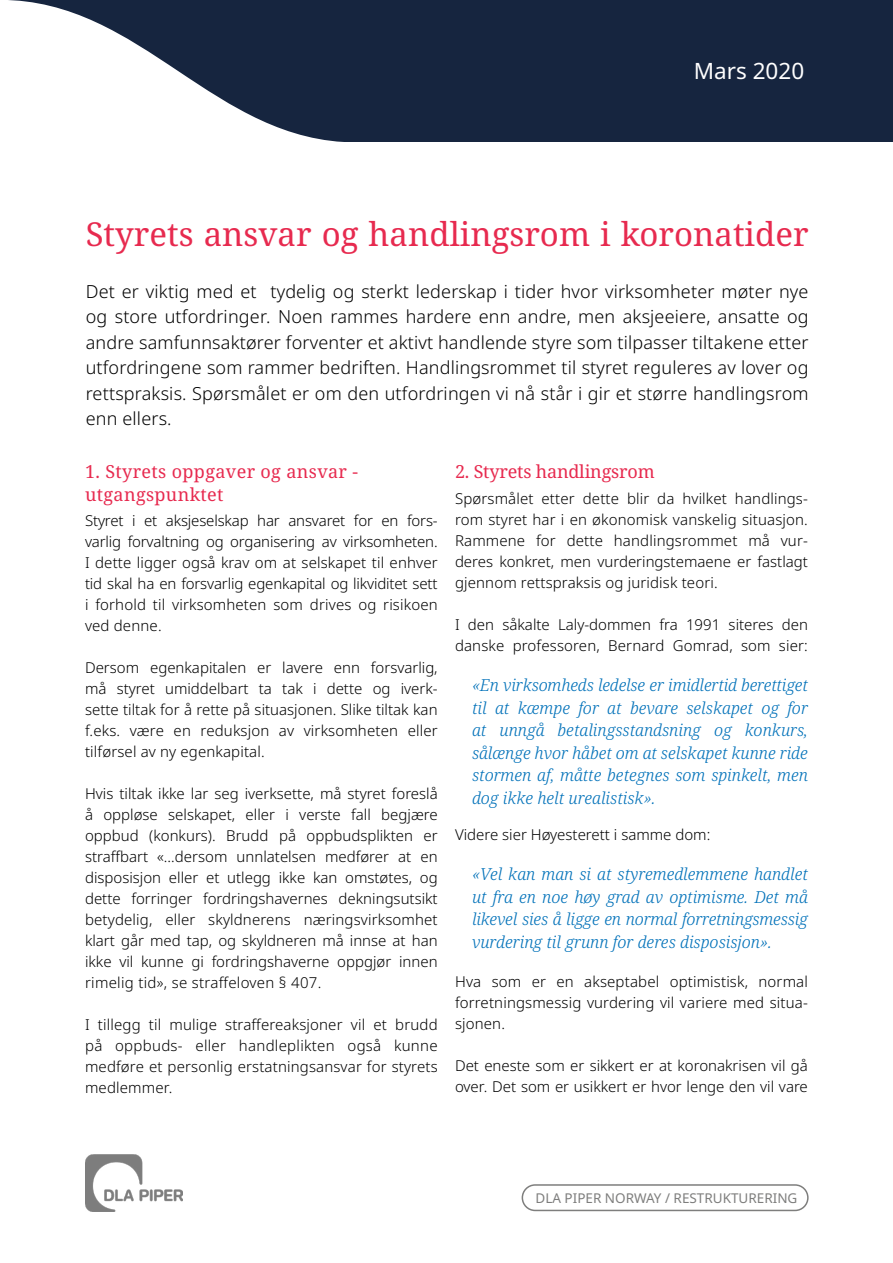
<style>
.page{position:relative;width:893px;height:1263px;background:#fff}
.page>*{position:absolute;margin:0;border:0;box-sizing:border-box;transform-origin:0 0}
.t1{font:33px "Noto Serif";color:#e72a4f}
.t2{font:22.5px "Noto Sans";color:#fff}
.t3{font:300 18px/25.5px "Noto Sans";letter-spacing:.01em;color:#000;text-align:justify}
.t4{font:18px/22.5px "Noto Serif";letter-spacing:.02em;color:#e72a4f}
.t5{font:18px "Noto Serif";letter-spacing:-.01em;color:#e72a4f}
.t6{font:italic 300 16.5px/22.5px "Noto Serif";color:#0071b9;text-align:justify}
.t7{font:300 15px/21px "Noto Sans";letter-spacing:.01em;color:#000;text-align:justify}
.t8{font:13.5px "Noto Sans";color:#7e7e7d}
</style>
<div class="page">
<img style="left:85px;top:1154px;width:98px;height:57px">
<div style="left:0;top:0;width:893px;height:141px;background:#16253f"></div>
<svg style="left:0;top:0;width:357px;height:142px"></svg>
<div style="left:522px;top:1184px;width:287px;height:27px;border:2px solid #7e7e7d;border-radius:13px"></div>
<h2 class="t2" style="left:694px;top:55px;width:112px">Mars 2020</h2>
<h1 class="t1" style="left:86px;top:211px;width:724px">Styrets ansvar og handlingsrom i koronatider</h1>
<p class="t3" style="left:86px;top:279px;width:724px">Det er viktig med et tydelig og sterkt lederskap i tider hvor virksomheter møter nye og store utfordringer. Noen rammes hardere enn andre, men aksjeeiere, ansatte og andre samfunnsaktører forventer et aktivt handlende styre som tilpasser tiltakene etter utfordringene som rammer bedriften. Handlingsrommet til styret reguleres av lover og rettspraksis. Spørsmålet er om den utfordringen vi nå står i gir et større handlingsrom enn ellers.</p>
<p class="t4" style="left:85px;top:461px;width:275px">1. Styrets oppgaver og ansvar - utgangspunktet</p>
<p class="t7" style="left:85px;top:511px;width:354px">Styret i et aksjeselskap har ansvaret for en fors&shy;varlig forvaltning og organisering av virksomheten.<br>I dette ligger også krav om at selskapet til enhver tid skal ha en forsvarlig egenkapital og likviditet sett i forhold til virksomheten som drives og risikoen ved denne.</p>
<p class="t7" style="left:85px;top:658px;width:354px">Dersom egenkapitalen er lavere enn forsvarlig, må styret umiddelbart ta tak i dette og iverk&shy;sette tiltak for å rette på situasjonen. Slike tiltak kan f.eks. være en reduksjon av virksomheten eller tilførsel av ny egenkapital.</p>
<p class="t7" style="left:85px;top:784px;width:354px">Hvis tiltak ikke lar seg iverksette, må styret foreslå å oppløse selskapet, eller i verste fall begjære oppbud (konkurs). Brudd på oppbudsplikten er straffbart «…dersom unnlatelsen medfører at en disposisjon eller et utlegg ikke kan omstøtes, og dette forringer fordringshavernes dekningsutsikt betydelig, eller skyldnerens næringsvirksomhet klart går med tap, og skyldneren må innse at han ikke vil kunne gi fordringshaverne oppgjør innen rimelig tid», se straffeloven § 407.</p>
<p class="t7" style="left:85px;top:1015px;width:354px">I tillegg til mulige straffereaksjoner vil et brudd på oppbuds- eller handleplikten også kunne medføre et personlig erstatningsansvar for styrets medlemmer.</p>
<p class="t5" style="left:455px;top:459px;width:201px">2. Styrets handlingsrom</p>
<p class="t7" style="left:455px;top:488px;width:354px">Spørsmålet etter dette blir da hvilket handlings&shy;rom styret har i en økonomisk vanskelig situasjon.<br>Rammene for dette handlingsrommet må vur&shy;deres konkret, men vurderingstemaene er fastlagt gjennom rettspraksis og juridisk teori.</p>
<p class="t7" style="left:455px;top:614px;width:354px">I den såkalte Laly-dommen fra 1991 siteres den danske professoren, Bernard Gomrad, som sier:</p>
<p class="t6" style="left:472px;top:675px;width:337px">«En virksomheds ledelse er imidlertid berettiget til at kæmpe for at bevare selskapet og for at unngå betalingsstandsning og konkurs, sålænge hvor håbet om at selskapet kunne ride stormen af, måtte betegnes som spinkelt, men dog ikke helt urealistisk».</p>
<p class="t7" style="left:455px;top:824px;width:257px">Videre sier Høyesterett i samme dom:</p>
<p class="t6" style="left:472px;top:864px;width:337px">«Vel kan man si at styremedlemmene handlet ut fra en noe høy grad av optimisme. Det må likevel sies å ligge en normal forretningsmessig vurdering til grunn for deres disposisjon».</p>
<p class="t7" style="left:455px;top:971px;width:354px">Hva som er en akseptabel optimistisk, normal forretningsmessig vurdering vil variere med situa&shy;sjonen.</p>
<p class="t7" style="left:455px;top:1055px;width:354px">Det eneste som er sikkert er at koronakrisen vil gå over. Det som er usikkert er hvor lenge den vil vare</p>
<p class="t8" style="left:535px;top:1189px;width:263px">DLA PIPER NORWAY / RESTRUKTURERING</p>
</div>
